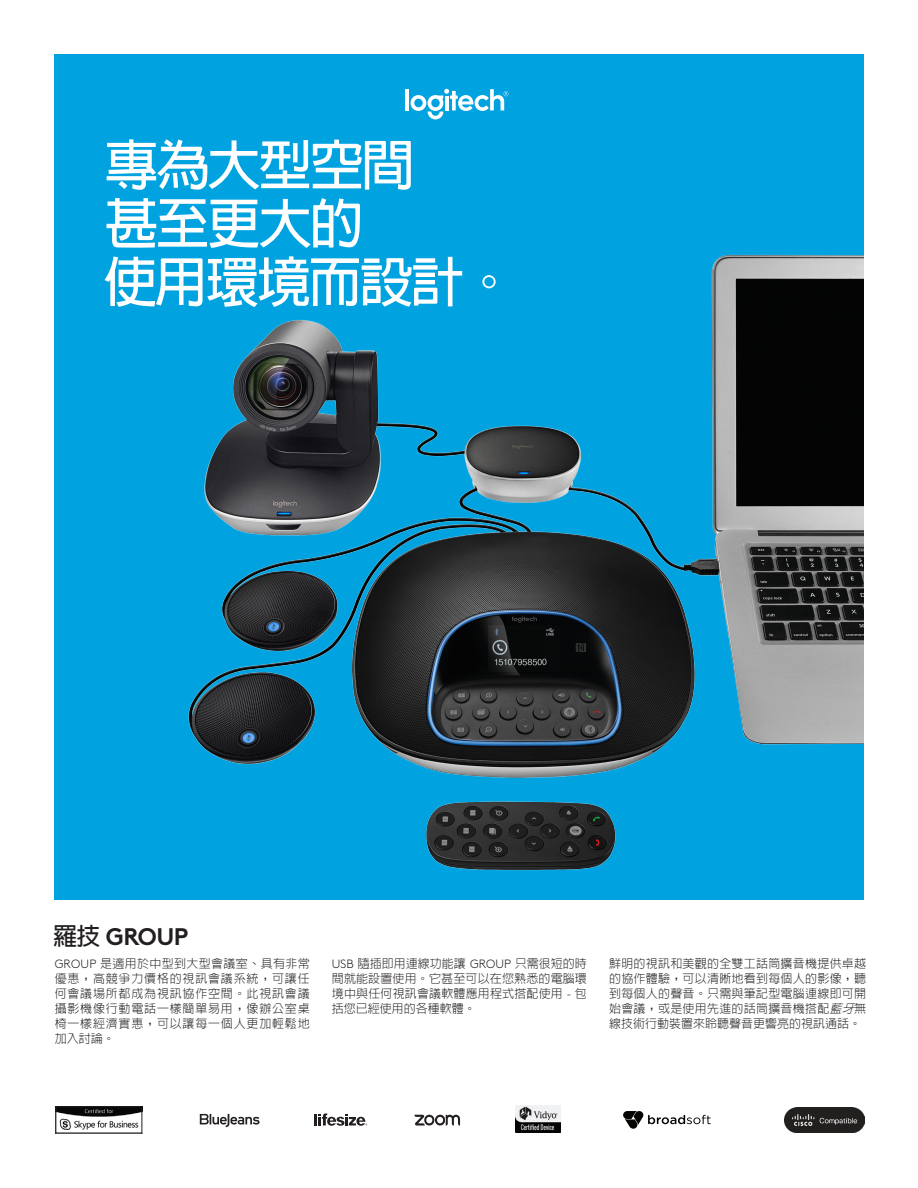
<style>
.page{position:relative;width:918px;height:1188px;background:#fff}
.page>*{position:absolute;margin:0;border:0;box-sizing:border-box;transform-origin:0 0}
.t1{font:700 54px "AR Hei B5";letter-spacing:-.05em;color:#fff}
.t2{font:700 24px "Brown Pro";letter-spacing:-.025em;color:#231f20}
.Body_Copy{font:300 12px/15px "AR Hei B5";letter-spacing:.015em;color:#231f20;text-align:justify}
.s1{font-family:"AR Hei B5"}
.s2{font-family:"Brown Pro"}
.s3{font-style:italic}
</style>
<div class="page">
<div style="left:54px;top:54px;width:810px;height:846px;background:#00a3e0"></div>
<img style="left:188px;top:254px;width:676px;height:617px">
<hr style="left:405px;top:89px;width:4px;height:21px;background:#fff">
<svg style="left:411px;top:89px;width:97px;height:30px"></svg>
<hr style="left:445px;top:96px;width:4px;height:14px;background:#fff">
<svg style="left:200px;top:1114px;width:60px;height:13px"></svg>
<svg style="left:315px;top:1113px;width:52px;height:13px"></svg>
<svg style="left:414px;top:1115px;width:46px;height:11px"></svg>
<svg style="left:623px;top:1111px;width:88px;height:18px"></svg>
<img style="left:785px;top:1108px;width:79px;height:25px">
<img style="left:58px;top:1108px;width:82px;height:22px">
<div style="left:56px;top:1106px;width:86px;height:27px;border:1px solid #231f20"></div>
<img style="left:515px;top:1106px;width:46px;height:27px">
<p class="t1" style="left:104px;top:138px;width:312px">專為大型空間</p>
<p class="t1" style="left:104px;top:196px;width:261px">甚至更大的</p>
<p class="t1" style="left:103px;top:255px;width:415px">使用環境而設計。</p>
<p class="t2" style="left:53px;top:918px;width:137px"><span class="s1">羅技</span> GROUP</p>
<p class="Body_Copy" style="left:55px;top:956px;width:257px"><span class="s2">GROUP</span> 是適用於中型到大型會議室、具有非常優惠，高競爭力價格的視訊會議系統，可讓任何會議場所都成為視訊協作空間。此視訊會議攝影機像行動電話一樣簡單易用，像辦公室桌椅一樣經濟實惠，可以讓每一個人更加輕鬆地加入討論。</p>
<p class="Body_Copy" style="left:332px;top:956px;width:257px"><span class="s2">USB</span> 隨插即用連線功能讓 <span class="s2">GROUP</span> 只需很短的時間就能設置使用。它甚至可以在您熟悉的電腦環境中與任何視訊會議軟體應用程式搭配使用 <span class="s2">-</span> 包括您已經使用的各種軟體。</p>
<p class="Body_Copy" style="left:609px;top:956px;width:259px">鮮明的視訊和美觀的全雙工話筒擴音機提供卓越的協作體驗，可以清晰地看到每個人的影像，聽到每個人的聲音。只需與筆記型電腦連線即可開始會議，或是使用先進的話筒擴音機搭配<span class="s3">藍牙</span>無線技術行動裝置來聆聽聲音更響亮的視訊通話。</p>
</div>
